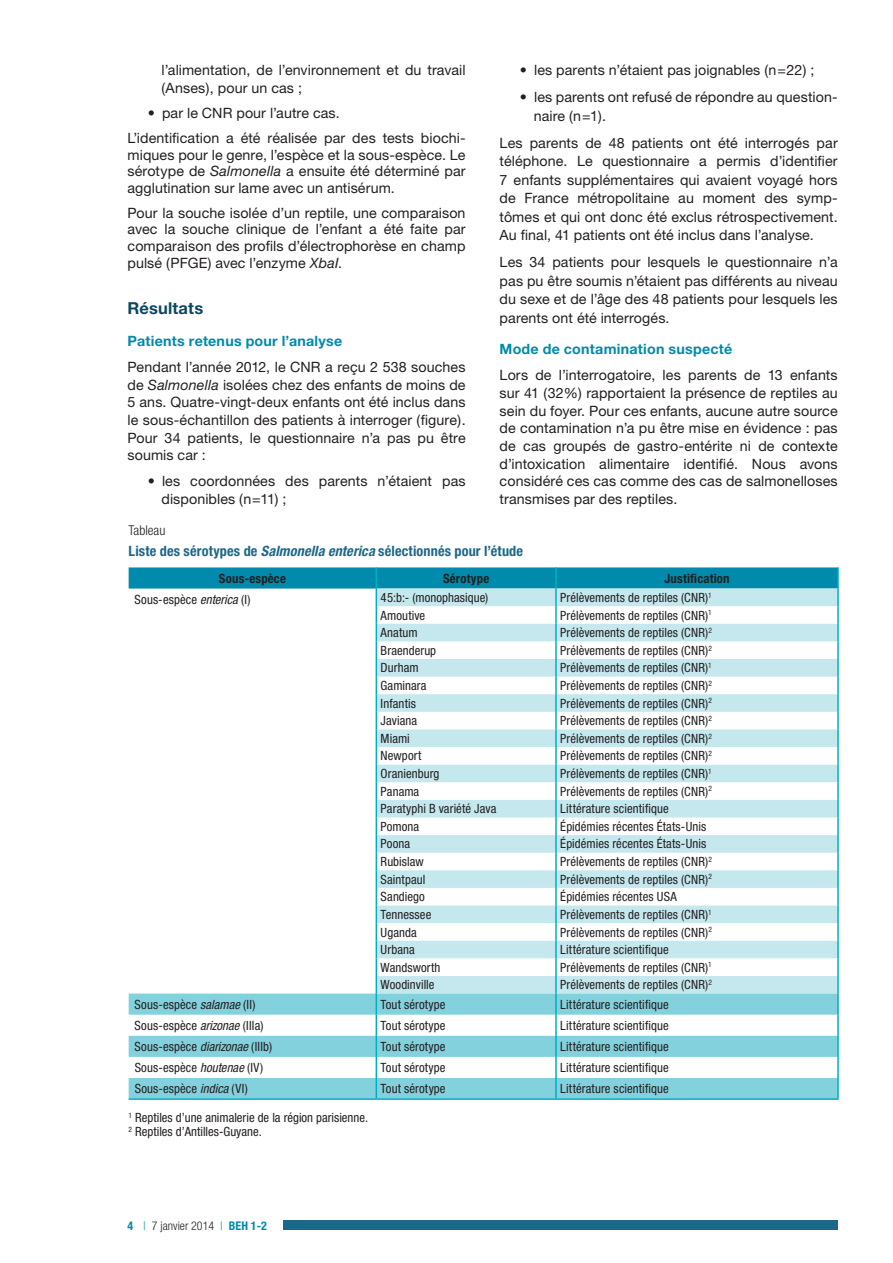
<style>
.page{position:relative;width:893px;height:1263px;background:#fff}
.page>*{position:absolute;margin:0;border:0;box-sizing:border-box;transform-origin:0 0}
.t1{font:700 16.5px "Helvetica Neue";letter-spacing:.01em;color:#0b4660}
.t2{font:14.25px/17.5px "Helvetica Neue";letter-spacing:.01em;color:#231f20}
.t3{font:700 condensed 14.25px "Helvetica Neue";letter-spacing:.01em;color:#1c6889}
.t4{font:700 14.25px "Helvetica Neue";letter-spacing:.015em;color:#008aac}
.t5{font:300 condensed 13.5px "Helvetica Neue";color:#231f20}
.t6{font:condensed 12.75px/14px "Helvetica Neue LT Std";letter-spacing:.005em;color:#231f20}
.t7{font:700 condensed 12.75px "Helvetica Neue LT Std";letter-spacing:.015em;color:#231f20}
.t8{font:300 condensed 12px "Helvetica Neue";color:#231f20}
.s1{font-style:italic}
.s2{font-weight:700;color:#008aac}
.s3{color:#008aac}
</style>
<div class="page">
<div style="left:283px;top:1220px;width:555px;height:10px;background:#1c6889"></div>
<svg style="left:129px;top:567px;width:710px;height:531px"></svg>
<hr style="left:555px;top:1078px;width:2px;height:20px;background:#00aec4">
<hr style="left:837px;top:1078px;width:2px;height:20px;background:#00aec4">
<hr style="left:129px;top:1098px;width:247px;height:2px;background:#00aec4">
<hr style="left:376px;top:1098px;width:180px;height:2px;background:#00aec4">
<hr style="left:556px;top:1098px;width:283px;height:2px;background:#00aec4">
<p class="t2" style="left:162px;top:61px;width:306px">l’alimentation, de l’environnement et du travail (Anses), pour un cas ;</p>
<p class="t2" style="left:128px;top:100px;width:340px;line-height:25px;text-indent:20px">• par le CNR pour l’autre cas.<br>L’identification a été réalisée par des tests biochi-</p>
<p class="t2" style="left:128px;top:146px;width:340px;line-height:16.6px;text-align:justify">miques pour le genre, l’espèce et la sous-espèce. Le sérotype de <span class="s1">Salmonella</span> a ensuite été déterminé par agglutination sur lame avec un antisérum.</p>
<p class="t2" style="left:128px;top:204px;width:340px;line-height:16.6px;text-align:justify">Pour la souche isolée d’un reptile, une comparaison avec la souche clinique de l’enfant a été faite par comparaison des profils d’électrophorèse en champ pulsé (PFGE) avec l’enzyme <span class="s1">XbaI</span>.</p>
<p class="t1" style="left:128px;top:297px;width:77px">Résultats</p>
<p class="t4" style="left:128px;top:332px;width:216px">Patients retenus pour l’analyse</p>
<p class="t2" style="left:128px;top:358px;width:340px">Pendant l’année 2012, le CNR a reçu 2 538 souches de <span class="s1">Salmonella</span> isolées chez des enfants de moins de 5 ans. Quatre-vingt-deux enfants ont été inclus dans le sous-échantillon des patients à interroger (figure).<br>Pour 34 patients, le questionnaire n’a pas pu être soumis car :</p>
<p class="t2" style="left:162px;top:472px;width:306px;text-indent:-14px">• les coordonnées des parents n’étaient pas disponibles (n=11) ;</p>
<p class="t2" style="left:520px;top:61px;width:296px">• les parents n’étaient pas joignables (n=22) ;</p>
<p class="t2" style="left:534px;top:88px;width:306px;line-height:18.6px;text-indent:-14px">• les parents ont refusé de répondre au question&shy;naire (n=1).</p>
<p class="t2" style="left:500px;top:133px;width:340px;line-height:18.6px">Les parents de 48 patients ont été interrogés par téléphone. Le questionnaire a permis d’identifier 7 enfants supplémentaires qui avaient voyagé hors de France métropolitaine au moment des symp&shy;tômes et qui ont donc été exclus rétrospectivement.<br>Au final, 41 patients ont été inclus dans l’analyse.</p>
<p class="t2" style="left:500px;top:253px;width:340px;line-height:18.5px;text-align:justify">Les 34 patients pour lesquels le questionnaire n’a pas pu être soumis n’étaient pas différents au niveau du sexe et de l’âge des 48 patients pour lesquels les parents ont été interrogés.</p>
<p class="t4" style="left:500px;top:340px;width:234px">Mode de contamination suspecté</p>
<p class="t2" style="left:500px;top:366px;width:340px;text-align:justify">Lors de l’interrogatoire, les parents de 13 enfants sur 41 (32%) rapportaient la présence de reptiles au sein du foyer. Pour ces enfants, aucune autre source de contamination n’a pu être mise en évidence : pas de cas groupés de gastro-entérite ni de contexte d’intoxication alimentaire identifié. Nous avons considéré ces cas comme des cas de salmonelloses transmises par des reptiles.</p>
<p class="t5" style="left:129px;top:522px;width:38px">Tableau</p>
<p class="t3" style="left:129px;top:542px;width:396px">Liste des sérotypes de <span class="s1">Salmonella enterica</span> sélectionnés pour l’étude</p>
<p class="t7" style="left:219px;top:570px;width:68px">Sous-espèce</p>
<p class="t7" style="left:443px;top:570px;width:48px">Sérotype</p>
<p class="t7" style="left:664px;top:570px;width:67px">Justification</p>
<p class="t6" style="left:135px;top:592px;width:117px">Sous-espèce <span class="s1">enterica</span> (I)</p>
<p class="t6" style="left:381px;top:590px;width:109px">45:b:- (monophasique)</p>
<p class="t6" style="left:560px;top:590px;width:153px">Prélèvements de reptiles (CNR)<sup>1</sup></p>
<p class="t6" style="left:381px;top:608px;width:46px">Amoutive</p>
<p class="t6" style="left:560px;top:608px;width:153px">Prélèvements de reptiles (CNR)<sup>1</sup></p>
<p class="t6" style="left:381px;top:625px;width:39px">Anatum</p>
<p class="t6" style="left:560px;top:625px;width:153px">Prélèvements de reptiles (CNR)<sup>2</sup></p>
<p class="t6" style="left:381px;top:643px;width:57px">Braenderup</p>
<p class="t6" style="left:560px;top:643px;width:153px">Prélèvements de reptiles (CNR)<sup>2</sup></p>
<p class="t6" style="left:381px;top:661px;width:40px">Durham</p>
<p class="t6" style="left:560px;top:661px;width:153px">Prélèvements de reptiles (CNR)<sup>1</sup></p>
<p class="t6" style="left:381px;top:678px;width:47px">Gaminara</p>
<p class="t6" style="left:560px;top:678px;width:153px">Prélèvements de reptiles (CNR)<sup>2</sup></p>
<p class="t6" style="left:381px;top:696px;width:37px">Infantis</p>
<p class="t6" style="left:560px;top:696px;width:153px">Prélèvements de reptiles (CNR)<sup>2</sup></p>
<p class="t6" style="left:381px;top:714px;width:38px">Javiana</p>
<p class="t6" style="left:560px;top:714px;width:153px">Prélèvements de reptiles (CNR)<sup>2</sup></p>
<p class="t6" style="left:381px;top:731px;width:31px">Miami</p>
<p class="t6" style="left:560px;top:731px;width:153px">Prélèvements de reptiles (CNR)<sup>2</sup></p>
<p class="t6" style="left:381px;top:749px;width:42px">Newport</p>
<p class="t6" style="left:560px;top:749px;width:153px">Prélèvements de reptiles (CNR)<sup>2</sup></p>
<p class="t6" style="left:381px;top:766px;width:60px">Oranienburg</p>
<p class="t6" style="left:560px;top:766px;width:153px">Prélèvements de reptiles (CNR)<sup>1</sup></p>
<p class="t6" style="left:381px;top:784px;width:40px">Panama</p>
<p class="t6" style="left:560px;top:784px;width:153px">Prélèvements de reptiles (CNR)<sup>2</sup></p>
<p class="t6" style="left:381px;top:802px;width:117px">Paratyphi B variété Java</p>
<p class="t6" style="left:560px;top:802px;width:110px">Littérature scientifique</p>
<p class="t6" style="left:381px;top:819px;width:40px">Pomona</p>
<p class="t6" style="left:560px;top:819px;width:148px">Épidémies récentes États-Unis</p>
<p class="t6" style="left:381px;top:837px;width:31px">Poona</p>
<p class="t6" style="left:560px;top:837px;width:148px">Épidémies récentes États-Unis</p>
<p class="t6" style="left:381px;top:854px;width:45px">Rubislaw</p>
<p class="t6" style="left:560px;top:854px;width:153px">Prélèvements de reptiles (CNR)<sup>2</sup></p>
<p class="t6" style="left:381px;top:872px;width:46px">Saintpaul</p>
<p class="t6" style="left:560px;top:872px;width:153px">Prélèvements de reptiles (CNR)<sup>2</sup></p>
<p class="t6" style="left:381px;top:890px;width:46px">Sandiego</p>
<p class="t6" style="left:560px;top:890px;width:118px">Épidémies récentes USA</p>
<p class="t6" style="left:381px;top:907px;width:52px">Tennessee</p>
<p class="t6" style="left:560px;top:907px;width:153px">Prélèvements de reptiles (CNR)<sup>1</sup></p>
<p class="t6" style="left:381px;top:925px;width:38px">Uganda</p>
<p class="t6" style="left:560px;top:925px;width:153px">Prélèvements de reptiles (CNR)<sup>2</sup></p>
<p class="t6" style="left:381px;top:942px;width:36px">Urbana</p>
<p class="t6" style="left:560px;top:942px;width:110px">Littérature scientifique</p>
<p class="t6" style="left:381px;top:960px;width:61px">Wandsworth</p>
<p class="t6" style="left:560px;top:960px;width:153px">Prélèvements de reptiles (CNR)<sup>1</sup></p>
<p class="t6" style="left:381px;top:978px;width:55px">Woodinville</p>
<p class="t6" style="left:560px;top:978px;width:153px">Prélèvements de reptiles (CNR)<sup>2</sup></p>
<p class="t6" style="left:135px;top:997px;width:122px">Sous-espèce <span class="s1">salamae</span> (II)</p>
<p class="t6" style="left:381px;top:997px;width:66px">Tout sérotype</p>
<p class="t6" style="left:560px;top:997px;width:110px">Littérature scientifique</p>
<p class="t6" style="left:135px;top:1018px;width:130px">Sous-espèce <span class="s1">arizonae</span> (IIIa)</p>
<p class="t6" style="left:381px;top:1018px;width:66px">Tout sérotype</p>
<p class="t6" style="left:560px;top:1018px;width:110px">Littérature scientifique</p>
<p class="t6" style="left:135px;top:1039px;width:139px">Sous-espèce <span class="s1">diarizonae</span> (IIIb)</p>
<p class="t6" style="left:381px;top:1039px;width:66px">Tout sérotype</p>
<p class="t6" style="left:560px;top:1039px;width:110px">Littérature scientifique</p>
<p class="t6" style="left:135px;top:1060px;width:130px">Sous-espèce <span class="s1">houtenae</span> (IV)</p>
<p class="t6" style="left:381px;top:1060px;width:66px">Tout sérotype</p>
<p class="t6" style="left:560px;top:1060px;width:110px">Littérature scientifique</p>
<p class="t6" style="left:135px;top:1081px;width:115px">Sous-espèce <span class="s1">indica</span> (VI)</p>
<p class="t6" style="left:381px;top:1081px;width:66px">Tout sérotype</p>
<p class="t6" style="left:560px;top:1081px;width:110px">Littérature scientifique</p>
<p class="t6" style="left:129px;top:1110px;width:241px"><sup>1</sup> Reptiles d’une animalerie de la région parisienne.<br><sup>2</sup> Reptiles d’Antilles-Guyane.</p>
<p class="t8" style="left:128px;top:1219px;width:141px"><span class="s2">4</span> <span class="s3">|</span> 7 janvier 2014 <span class="s3">|</span> <span class="s2">BEH 1-2</span></p>
</div>
